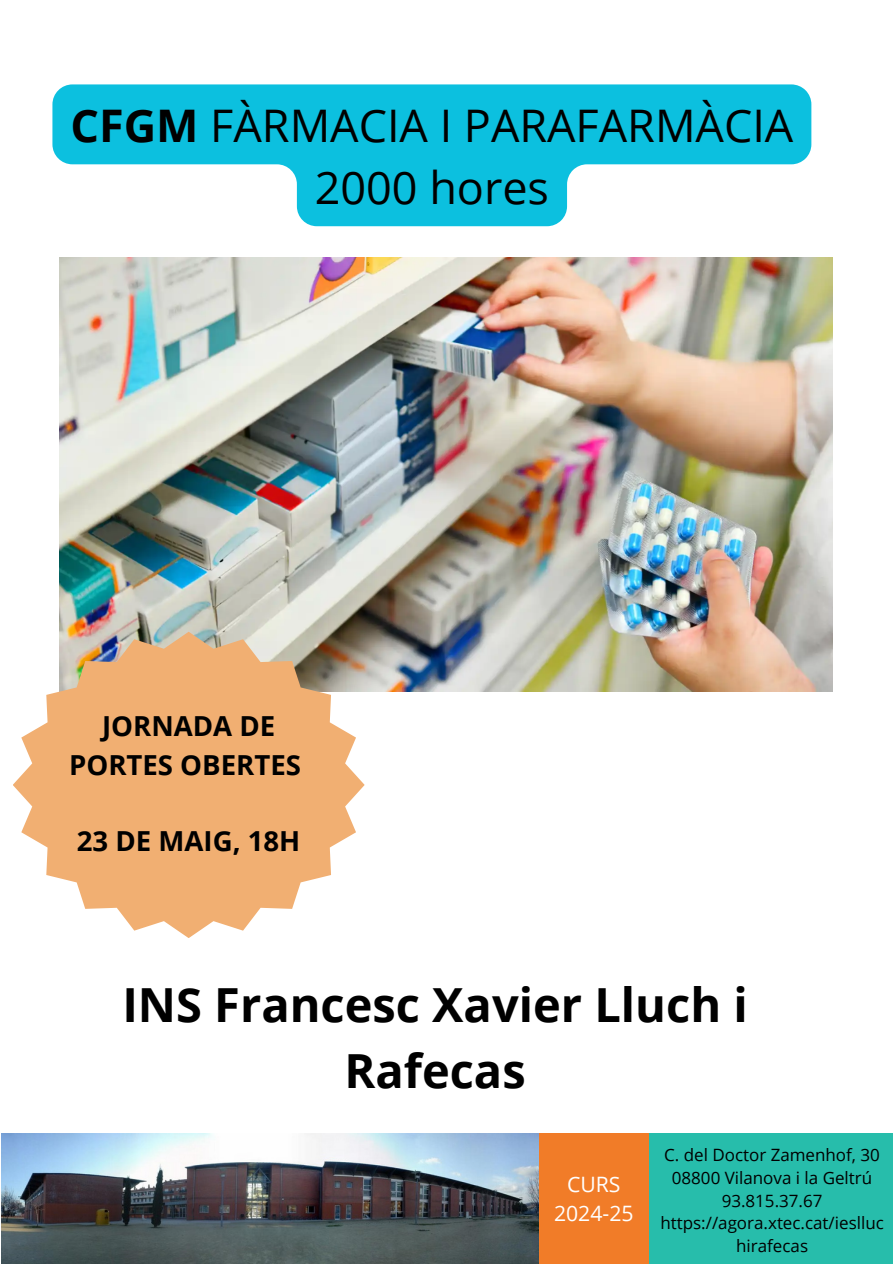
<style>
.page{position:relative;width:893px;height:1264px;background:#fff}
.page>*{position:absolute;margin:0;border:0;box-sizing:border-box;transform-origin:0 0}
.t1{font:700 46.95px/65.2px "Open Sans";color:#000;text-align:center}
.t2{font:44.85px/61.8px "Open Sans";color:#000;text-align:center}
.t3{font:700 27.6px/38.2px "Open Sans";color:#000;text-align:center}
.t4{font:21.15px/29.2px "Open Sans";color:#fff;text-align:center}
.t5{font:16.95px/22.6px "Open Sans";color:#000;text-align:center}
.s1{font-weight:700}
</style>
<div class="page">
<div style="left:538px;top:1133px;width:111px;height:130px;background:#f17c28"></div>
<img style="left:1px;top:1133px;width:537px;height:130px">
<div style="left:649px;top:1133px;width:243px;height:130px;background:#27bdab"></div>
<img style="left:60px;top:257px;width:772px;height:434px">
<svg style="left:13px;top:631px;width:351px;height:307px;fill:#f1af72"></svg>
<svg style="left:52px;top:84px;width:759px;height:142px;fill:#0cc0df"></svg>
<h2 class="t2" style="left:70px;top:93px;width:724px"><span class="s1">CFGM</span> FÀRMACIA I PARAFARMÀCIA<br>2000 hores</h2>
<h2 class="t3" style="left:69px;top:706px;width:233px">JORNADA DE<br>PORTES OBERTES</h2>
<p class="t3" style="left:77px;top:821px;width:225px">23 DE MAIG, 18H</p>
<h4 class="t1" style="left:122px;top:971px;width:626px">INS Francesc Xavier Lluch i<br>Rafecas</h4>
<p class="t4" style="left:554px;top:1168px;width:81px">CURS<br>2024-25</p>
<p class="t5" style="left:664px;top:1143px;width:217px">C. del Doctor Zamenhof, 30</p>
<p class="t5" style="left:671px;top:1165px;width:202px">08800 Vilanova i la Geltrú</p>
<p class="t5" style="left:721px;top:1188px;width:102px">93.815.37.67</p>
<p class="t5" style="left:660px;top:1211px;width:225px">https://agora.xtec.cat/ieslluc hirafecas</p>
</div>
